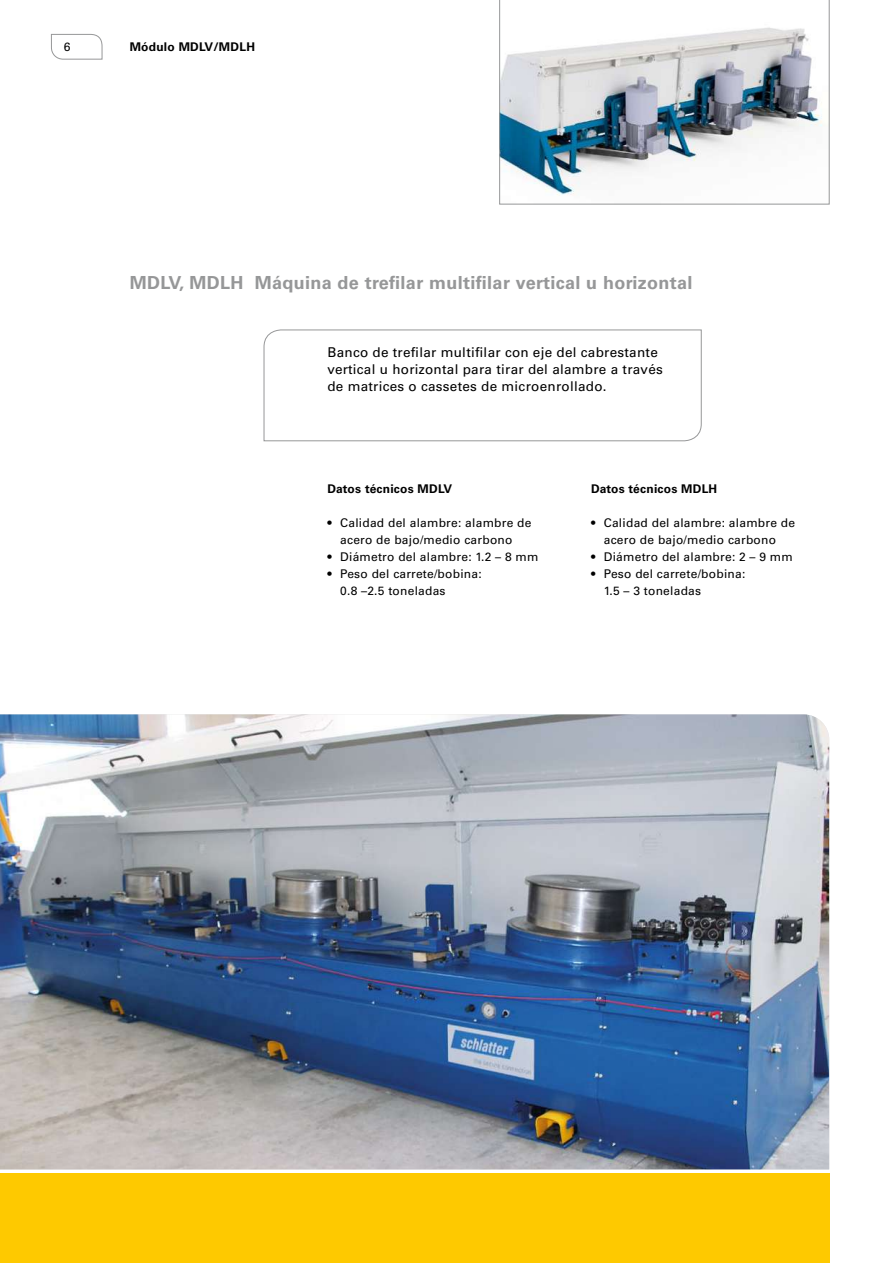
<style>
.page{position:relative;width:893px;height:1263px;background:#fff}
.page>*{position:absolute;margin:0;border:0;box-sizing:border-box;transform-origin:0 0}
.t1{font:700 18px "Univers LTCYR 65";letter-spacing:.02em;color:#969798}
.t2{font:13.5px/17px "Univers LTCYR 55 Roman";letter-spacing:.02em;color:#000}
.t3{font:12px/17px "Univers LTCYR 55 Roman";letter-spacing:.02em;color:#000;text-align:center}
.t4{font:700 12px "Univers LTCYR 65";letter-spacing:.02em;color:#000}
</style>
<div class="page">
<div style="left:0;top:1174px;width:829px;height:89px;background:#fec900"></div>
<img style="left:499px;top:0;width:330px;height:204px">
<img style="left:0;top:714px;width:829px;height:455px">
<svg style="left:51px;top:34px;width:52px;height:26px"></svg>
<svg style="left:263px;top:329px;width:439px;height:113px"></svg>
<p class="t3" style="left:64px;top:38px;width:8px">6</p>
<p class="t4" style="left:130px;top:38px;width:127px">Módulo MDLV/MDLH</p>
<h1 class="t1" style="left:130px;top:270px;width:564px">MDLV, MDLH Máquina de trefilar multifilar vertical u horizontal</h1>
<p class="t2" style="left:327px;top:343px;width:337px">Banco de trefilar multifilar con eje del cabrestante vertical u horizontal para tirar del alambre a través de matrices o cassetes de microenrollado.</p>
<p class="t4" style="left:327px;top:481px;width:126px">Datos técnicos MDLV</p>
<p class="t3" style="left:327px;top:514px;width:206px">• Calidad del alambre: alambre de acero de bajo/medio carbono</p>
<p class="t3" style="left:327px;top:548px;width:213px">• Diámetro del alambre: 1.2 – 8 mm</p>
<p class="t3" style="left:340px;top:565px;width:143px;text-align:left;text-indent:-13px">• Peso del carrete/bobina:<br>0.8 –2.5 toneladas</p>
<p class="t4" style="left:591px;top:481px;width:128px">Datos técnicos MDLH</p>
<p class="t3" style="left:591px;top:514px;width:206px">• Calidad del alambre: alambre de acero de bajo/medio carbono</p>
<p class="t3" style="left:591px;top:548px;width:203px">• Diámetro del alambre: 2 – 9 mm</p>
<p class="t3" style="left:604px;top:565px;width:143px;text-align:left;text-indent:-13px">• Peso del carrete/bobina:<br>1.5 – 3 toneladas</p>
</div>
